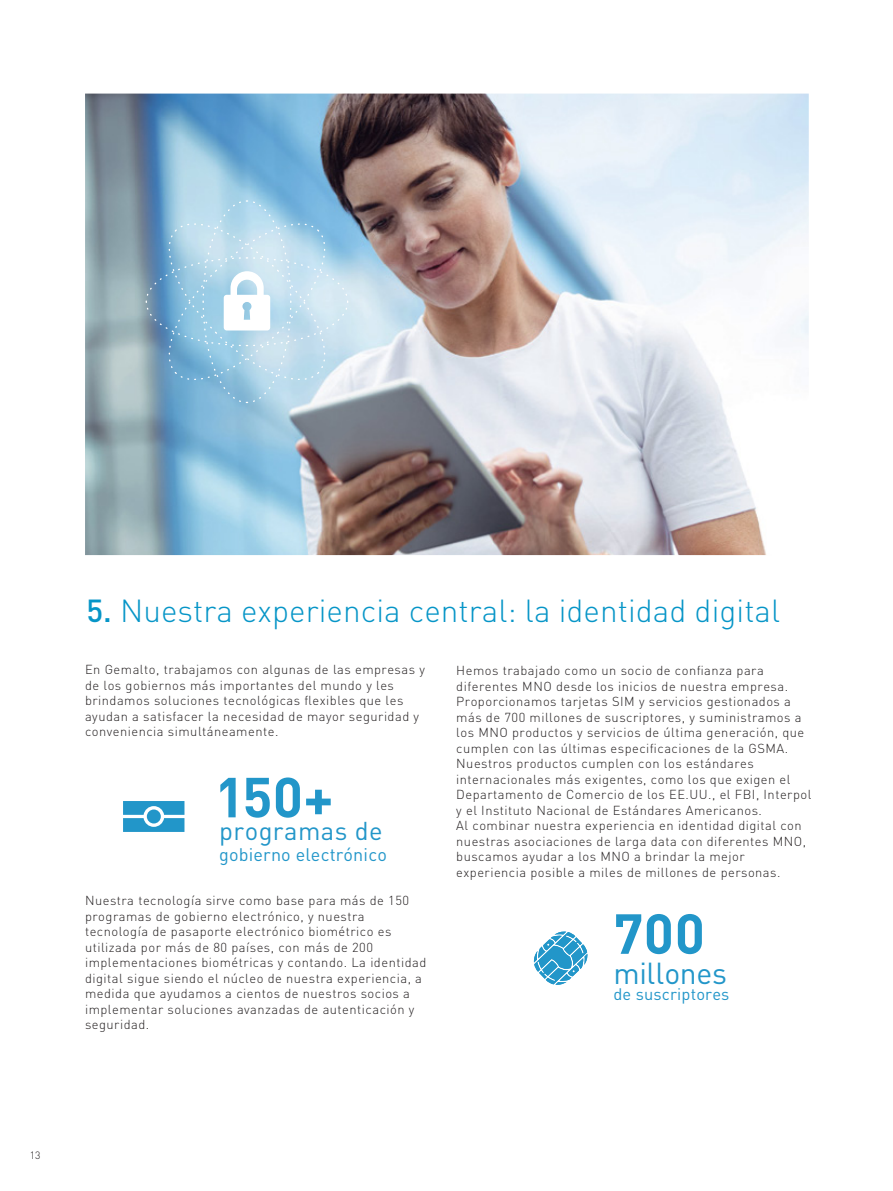
<style>
.page{position:relative;width:893px;height:1191px;background:#fff}
.page>*{position:absolute;margin:0;border:0;box-sizing:border-box;transform-origin:0 0}
.t1{font:700 55.5px "DIN Pro";letter-spacing:.005em;color:#2296c9}
.t2{font:300 31.5px "DIN Pro";color:#0695c7}
.t3{font:30px "DIN Pro";letter-spacing:-.01em;color:#2296c9}
.t4{font:25.5px "DIN Pro";letter-spacing:.02em;color:#2296c9}
.t5{font:18px "DIN Pro";letter-spacing:.01em;color:#2296c9}
.t6{font:16.5px "DIN Pro";letter-spacing:.01em;color:#2296c9}
.t7{font:300 12.9px/15.5px "DIN Pro";letter-spacing:.04em;color:#231f20}
.t8{font:300 10.5px "DIN Pro";color:#231f20}
.s1{font-weight:500}
</style>
<div class="page">
<img style="left:85px;top:94px;width:724px;height:461px">
<svg style="left:534px;top:931px;width:54px;height:54px"></svg>
<svg style="left:123px;top:801px;width:61px;height:31px;background:#47a7d2"></svg>
<svg style="left:145px;top:200px;width:204px;height:204px;background:#a8cce2"></svg>
<h2 class="t2" style="left:86px;top:589px;width:695px"><span class="s1">5.</span> Nuestra experiencia central: la identidad digital</h2>
<p class="t7" style="left:85px;top:661px;width:341px">En Gemalto, trabajamos con algunas de las empresas y de los gobiernos más importantes del mundo y les brindamos soluciones tecnológicas flexibles que les ayudan a satisfacer la necesidad de mayor seguridad y conveniencia simultáneamente.</p>
<p class="t7" style="left:456px;top:662px;width:357px">Hemos trabajado como un socio de confianza para diferentes MNO desde los inicios de nuestra empresa.<br>Proporcionamos tarjetas SIM y servicios gestionados a más de 700 millones de suscriptores, y suministramos a los MNO productos y servicios de última generación, que cumplen con las últimas especificaciones de la GSMA.<br>Nuestros productos cumplen con los estándares internacionales más exigentes, como los que exigen el Departamento de Comercio de los EE.UU., el FBI, Interpol y el Instituto Nacional de Estándares Americanos.<br>Al combinar nuestra experiencia en identidad digital con nuestras asociaciones de larga data con diferentes MNO, buscamos ayudar a los MNO a brindar la mejor experiencia posible a miles de millones de personas.</p>
<h1 class="t1" style="left:215px;top:759px;width:120px">150+</h1>
<h3 class="t4" style="left:219px;top:814px;width:165px">programas de</h3>
<h3 class="t5" style="left:219px;top:842px;width:169px">gobierno electrónico</h3>
<p class="t7" style="left:85px;top:892px;width:343px">Nuestra tecnología sirve como base para más de 150 programas de gobierno electrónico, y nuestra tecnología de pasaporte electrónico biométrico es utilizada por más de 80 países, con más de 200 implementaciones biométricas y contando. La identidad digital sigue siendo el núcleo de nuestra experiencia, a medida que ayudamos a cientos de nuestros socios a implementar soluciones avanzadas de autenticación y seguridad.</p>
<h1 class="t1" style="left:613px;top:896px;width:93px">700</h1>
<h3 class="t3" style="left:613px;top:952px;width:115px">millones</h3>
<p class="t6" style="left:613px;top:983px;width:118px">de suscriptores</p>
<p class="t8" style="left:30px;top:1148px;width:12px">13</p>
</div>
